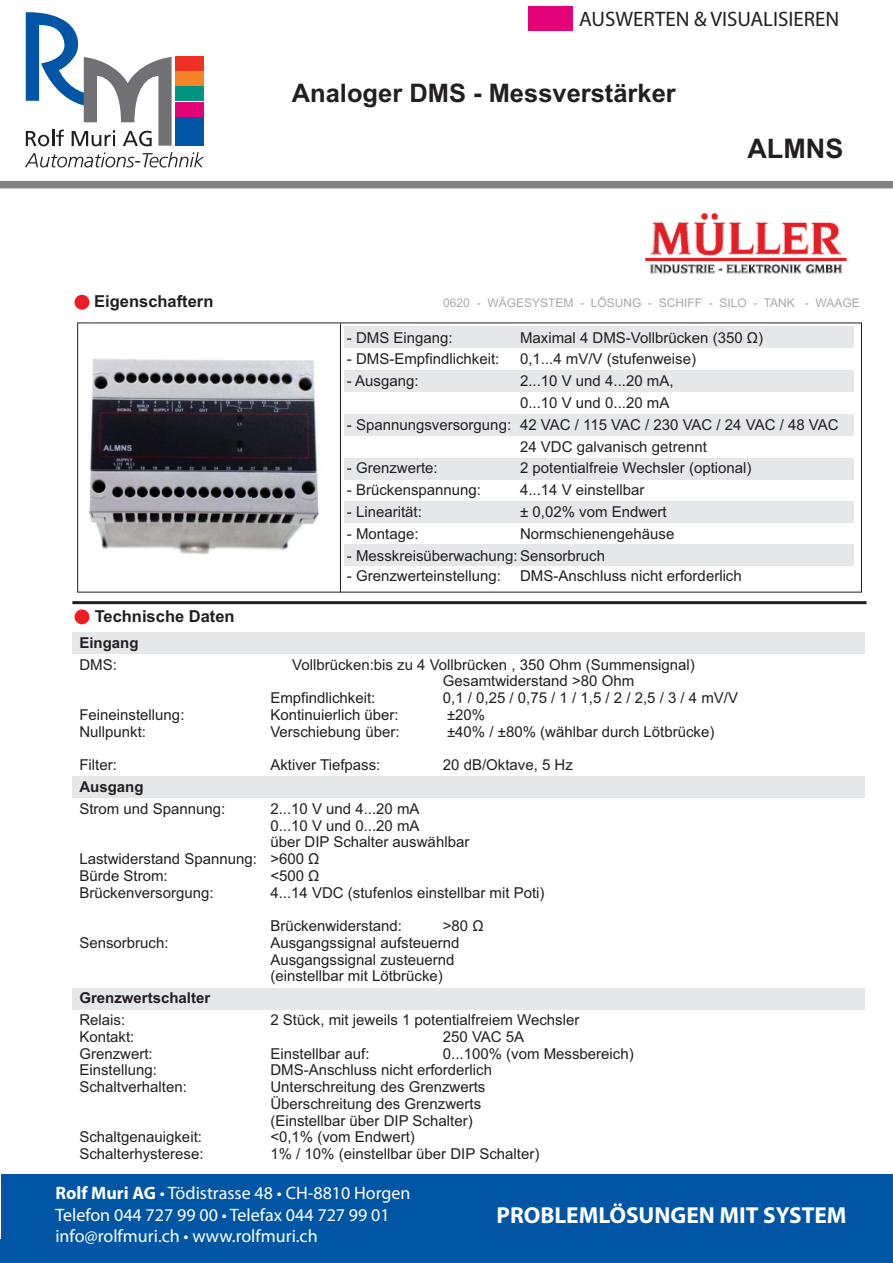
<style>
.page{position:relative;width:893px;height:1263px;background:#fff}
.page>*{position:absolute;margin:0;border:0;box-sizing:border-box;transform-origin:0 0}
.t1{font:700 27px "Arial";color:#231f20}
.t2{font:700 25.5px "Arial";color:#231f20}
.t3{font:700 23.25px "Myriad Pro";color:#fff}
.t4{font:21px "Myriad Pro";color:#231f20}
.t5{font:18px/21.6px "Myriad Pro";color:#fff}
.t6{font:700 16.5px "Arial";color:#231f20}
.t7{font:15px/16.8px "Arial";color:#231f20}
.t8{font:700 15px "Arial";color:#231f20}
.t9{font:12px "Arial";color:#a8a9ad}
.s1{font-weight:700}
</style>
<div class="page">
<div style="left:73px;top:632px;width:792px;height:22px;background:#e6e7e9"></div>
<div style="left:72px;top:776px;width:793px;height:21px;background:#e6e7e9"></div>
<div style="left:72px;top:988px;width:793px;height:21px;background:#e6e7e9"></div>
<div style="left:344px;top:326px;width:510px;height:21px;background:#e6e7e9"></div>
<div style="left:344px;top:370px;width:510px;height:22px;background:#e6e7e9"></div>
<div style="left:344px;top:415px;width:510px;height:21px;background:#e6e7e9"></div>
<div style="left:344px;top:458px;width:510px;height:22px;background:#e6e7e9"></div>
<div style="left:344px;top:502px;width:510px;height:21px;background:#e6e7e9"></div>
<div style="left:344px;top:545px;width:510px;height:21px;background:#e6e7e9"></div>
<div style="left:75px;top:295px;width:14px;height:15px;background:#ee1d23;border-radius:50%"></div>
<hr style="left:72px;top:601px;width:794px;height:3px;background:#231f20">
<div style="left:75px;top:609px;width:14px;height:15px;background:#ee1d23;border-radius:50%"></div>
<hr style="left:340px;top:323px;width:1px;height:269px;background:#231f20">
<img style="left:89px;top:358px;width:230px;height:197px">
<div style="left:0;top:181px;width:893px;height:7px;background:#808285"></div>
<div style="left:528px;top:7px;width:44px;height:24px;background:#e40278"></div>
<svg style="left:25px;top:152px;width:179px;height:15px"></svg>
<div style="left:176px;top:117px;width:28px;height:29px;background:#0155a5"></div>
<div style="left:176px;top:102px;width:28px;height:14px;background:#e40278"></div>
<div style="left:176px;top:87px;width:28px;height:14px;background:#00937f"></div>
<div style="left:176px;top:71px;width:28px;height:14px;background:#f58427"></div>
<div style="left:176px;top:56px;width:28px;height:14px;background:#ef3122"></div>
<svg style="left:26px;top:12px;width:146px;height:134px"></svg>
<div style="left:1px;top:1174px;width:892px;height:89px;background:#0155a5"></div>
<img style="left:645px;top:212px;width:202px;height:62px">
<h3 class="t4" style="left:579px;top:7px;width:262px">AUSWERTEN &amp; VISUALISIEREN</h3>
<h2 class="t2" style="left:292px;top:84px;width:386px">Analoger DMS - Messverstärker</h2>
<h1 class="t1" style="left:747px;top:139px;width:97px">ALMNS</h1>
<p class="t6" style="left:94px;top:295px;width:121px">Eigenschaftern</p>
<p class="t9" style="left:443px;top:298px;width:418px">0620 - WÄGESYSTEM - LÖSUNG - SCHIFF - SILO - TANK - WAAGE</p>
<p class="t6" style="left:95px;top:610px;width:141px">Technische Daten</p>
<p class="t7" style="left:347px;top:330px;width:107px">- DMS Eingang:</p>
<p class="t7" style="left:520px;top:330px;width:244px">Maximal 4 DMS-Vollbrücken (350 Ω)</p>
<p class="t7" style="left:347px;top:352px;width:154px">- DMS-Empfindlichkeit:</p>
<p class="t7" style="left:520px;top:352px;width:177px">0,1...4 mV/V (stufenweise)</p>
<p class="t7" style="left:347px;top:374px;width:73px">- Ausgang:</p>
<p class="t7" style="left:520px;top:371px;width:155px;line-height:21.8px">2...10 V und 4...20 mA,<br>0...10 V und 0...20 mA</p>
<p class="t7" style="left:520px;top:415px;width:320px;line-height:21.8px;text-indent:-173px">- Spannungsversorgung: 42 VAC / 115 VAC / 230 VAC / 24 VAC / 48 VAC<br>24 VDC galvanisch getrennt</p>
<p class="t7" style="left:347px;top:461px;width:92px">- Grenzwerte:</p>
<p class="t7" style="left:520px;top:461px;width:233px">2 potentialfreie Wechsler (optional)</p>
<p class="t7" style="left:347px;top:483px;width:136px">- Brückenspannung:</p>
<p class="t7" style="left:520px;top:483px;width:126px">4...14 V einstellbar</p>
<p class="t7" style="left:347px;top:505px;width:77px">- Linearität:</p>
<p class="t7" style="left:520px;top:505px;width:148px">± 0,02% vom Endwert</p>
<p class="t7" style="left:347px;top:526px;width:73px">- Montage:</p>
<p class="t7" style="left:520px;top:526px;width:156px">Normschienengehäuse</p>
<p class="t7" style="left:347px;top:548px;width:260px">- Messkreisüberwachung: Sensorbruch</p>
<p class="t7" style="left:347px;top:568px;width:156px">- Grenzwerteinstellung:</p>
<p class="t7" style="left:520px;top:568px;width:223px">DMS-Anschluss nicht erforderlich</p>
<p class="t8" style="left:79px;top:637px;width:61px">Eingang</p>
<p class="t7" style="left:79px;top:657px;width:39px">DMS:</p>
<p class="t7" style="left:292px;top:657px;width:404px">Vollbrücken: bis zu 4 Vollbrücken , 350 Ohm (Summensignal)</p>
<p class="t7" style="left:443px;top:674px;width:193px">Gesamtwiderstand &gt;80 Ohm</p>
<p class="t7" style="left:270px;top:691px;width:107px">Empfindlichkeit:</p>
<p class="t7" style="left:443px;top:691px;width:297px">0,1 / 0,25 / 0,75 / 1 / 1,5 / 2 / 2,5 / 3 / 4 mV/V</p>
<p class="t7" style="left:79px;top:708px;width:107px">Feineinstellung:</p>
<p class="t7" style="left:270px;top:708px;width:130px">Kontinuierlich über:</p>
<p class="t7" style="left:447px;top:708px;width:40px">±20%</p>
<p class="t7" style="left:79px;top:724px;width:68px">Nullpunkt:</p>
<p class="t7" style="left:270px;top:724px;width:131px">Verschiebung über:</p>
<p class="t7" style="left:447px;top:724px;width:269px">±40% / ±80% (wählbar durch Lötbrücke)</p>
<p class="t7" style="left:79px;top:758px;width:39px">Filter:</p>
<p class="t7" style="left:270px;top:758px;width:112px">Aktiver Tiefpass:</p>
<p class="t7" style="left:443px;top:758px;width:132px">20 dB/Oktave, 5 Hz</p>
<p class="t8" style="left:79px;top:781px;width:66px">Ausgang</p>
<p class="t7" style="left:79px;top:801px;width:147px">Strom und Spannung:</p>
<p class="t7" style="left:270px;top:801px;width:151px">2...10 V und 4...20 mA</p>
<p class="t7" style="left:270px;top:818px;width:151px">0...10 V und 0...20 mA</p>
<p class="t7" style="left:270px;top:835px;width:200px">über DIP Schalter auswählbar</p>
<p class="t7" style="left:79px;top:852px;width:242px">Lastwiderstand Spannung: &gt;600 Ω</p>
<p class="t7" style="left:79px;top:868px;width:90px">Bürde Strom:</p>
<p class="t7" style="left:270px;top:868px;width:51px">&lt;500 Ω</p>
<p class="t7" style="left:79px;top:885px;width:136px">Brückenversorgung:</p>
<p class="t7" style="left:270px;top:885px;width:276px">4...14 VDC (stufenlos einstellbar mit Poti)</p>
<p class="t7" style="left:270px;top:919px;width:133px">Brückenwiderstand:</p>
<p class="t7" style="left:443px;top:919px;width:42px">&gt;80 Ω</p>
<p class="t7" style="left:79px;top:936px;width:91px">Sensorbruch:</p>
<p class="t7" style="left:270px;top:936px;width:191px">Ausgangssignal aufsteuernd<br>Ausgangssignal zusteuernd (einstellbar mit Lötbrücke)</p>
<p class="t8" style="left:79px;top:992px;width:132px">Grenzwertschalter</p>
<p class="t7" style="left:79px;top:1013px;width:47px">Relais:</p>
<p class="t7" style="left:270px;top:1013px;width:310px">2 Stück, mit jeweils 1 potentialfreiem Wechsler</p>
<p class="t7" style="left:79px;top:1029px;width:57px">Kontakt:</p>
<p class="t7" style="left:443px;top:1029px;width:83px">250 VAC 5A</p>
<p class="t7" style="left:79px;top:1046px;width:75px">Grenzwert:</p>
<p class="t7" style="left:270px;top:1046px;width:101px">Einstellbar auf:</p>
<p class="t7" style="left:443px;top:1046px;width:192px">0...100% (vom Messbereich)</p>
<p class="t7" style="left:79px;top:1063px;width:79px">Einstellung:</p>
<p class="t7" style="left:270px;top:1063px;width:223px">DMS-Anschluss nicht erforderlich</p>
<p class="t7" style="left:79px;top:1080px;width:109px">Schaltverhalten:</p>
<p class="t7" style="left:270px;top:1080px;width:217px">Unterschreitung des Grenzwerts<br>Überschreitung des Grenzwerts (Einstellbar über DIP Schalter)</p>
<p class="t7" style="left:79px;top:1130px;width:124px">Schaltgenauigkeit:</p>
<p class="t7" style="left:270px;top:1130px;width:146px">&lt;0,1% (vom Endwert)</p>
<p class="t7" style="left:79px;top:1147px;width:126px">Schalterhysterese:</p>
<p class="t7" style="left:270px;top:1147px;width:271px">1% / 10% (einstellbar über DIP Schalter)</p>
<p class="t5" style="left:55px;top:1182px;width:357px"><span class="s1">Rolf Muri AG</span> • Tödistrasse 48 • CH-8810 Horgen<br>Telefon 044 727 99 00 • Telefax 044 727 99 01 info@rolfmuri.ch • www.rolfmuri.ch</p>
<h3 class="t3" style="left:496px;top:1202px;width:352px">PROBLEMLÖSUNGEN MIT SYSTEM</h3>
<h3 class="t3" style="left:477px;top:1199px;width:103px">PROBLEM</h3>
</div>
